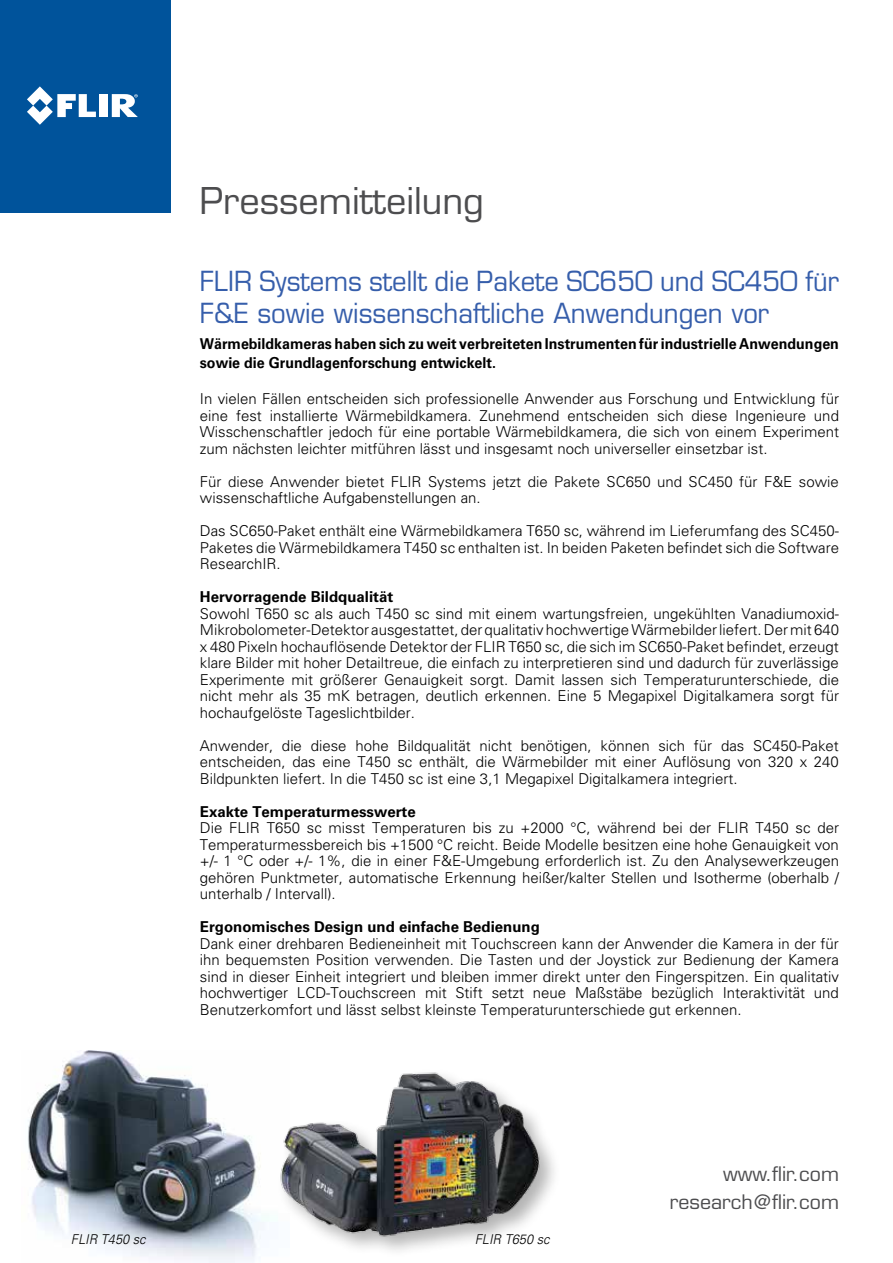
<style>
.page{position:relative;width:893px;height:1263px;background:#fff}
.page>*{position:absolute;margin:0;border:0;box-sizing:border-box;transform-origin:0 0}
.t1{font:36px "Eurostile LT Std";color:#4d4d4f}
.t2{font:27px/32.4px "Eurostile LT Std";color:#365eab;scale:.95 1}
.t3{font:19.5px/28.5px "Eurostile LT Std";color:#4d4d4f;text-align:right}
.t4{font:300 15px/16.5px "Univers LT Std";color:#000;text-align:justify}
.t5{font:700 15px/19.5px "Univers LT Std";color:#000;scale:.95 1}
.t6{font:700 15px "Univers LT Std";color:#000}
.t7{font:italic 300 13.5px "Univers LT Std";color:#000;scale:.95 1}
</style>
<div class="page">
<div style="left:0;top:0;width:170px;height:213px;background:#00539b"></div>
<div style="left:100px;top:94px;width:8px;height:23px;background:#fff"></div>
<svg style="left:27px;top:86px;width:69px;height:39px"></svg>
<svg style="left:112px;top:94px;width:26px;height:23px"></svg>
<img style="left:28px;top:1051px;width:242px;height:212px">
<div style="left:277px;top:1068px;width:284px;height:190px;background:#000;opacity:.3"></div>
<img style="left:277px;top:1068px;width:284px;height:174px">
<h1 class="t1" style="left:200px;top:179px;width:286px">Pressemitteilung</h1>
<h2 class="t2" style="left:200px;top:265px;width:674px">FLIR Systems stellt die Pakete SC650 und SC450 für<br>F&amp;E sowie wissenschaftliche Anwendungen vor</h2>
<p class="t5" style="left:200px;top:334px;width:674px">Wärmebildkameras haben sich zu weit verbreiteten Instrumenten für industrielle Anwendungen sowie die Grundlagenforschung entwickelt.</p>
<p class="t4" style="left:200px;top:391px;width:641px">In vielen Fällen entscheiden sich professionelle Anwender aus Forschung und Entwicklung für eine fest installierte Wärmebildkamera. Zunehmend entscheiden sich diese Ingenieure und Wisschenschaftler jedoch für eine portable Wärmebildkamera, die sich von einem Experiment zum nächsten leichter mitführen lässt und insgesamt noch universeller einsetzbar ist.</p>
<p class="t4" style="left:200px;top:473px;width:640px">Für diese Anwender bietet FLIR Systems jetzt die Pakete SC650 und SC450 für F&amp;E sowie wissenschaftliche Aufgabenstellungen an.</p>
<p class="t4" style="left:200px;top:523px;width:641px">Das SC650-Paket enthält eine Wärmebildkamera T650 sc, während im Lieferumfang des SC450- Paketes die Wärmebildkamera T450 sc enthalten ist. In beiden Paketen befindet sich die Software ResearchIR.</p>
<p class="t6" style="left:200px;top:588px;width:195px">Hervorragende Bildqualität</p>
<p class="t4" style="left:200px;top:605px;width:641px">Sowohl T650 sc als auch T450 sc sind mit einem wartungsfreien, ungekühlten Vanadiumoxid-Mikrobolometer-Detektor ausgestattet, der qualitativ hochwertige Wärmebilder liefert. Der mit 640 x 480 Pixeln hochauflösende Detektor der FLIR T650 sc, die sich im SC650-Paket befindet, erzeugt klare Bilder mit hoher Detailtreue, die einfach zu interpretieren sind und dadurch für zuverlässige Experimente mit größerer Genauigkeit sorgt. Damit lassen sich Temperaturunterschiede, die nicht mehr als 35 mK betragen, deutlich erkennen. Eine 5 Megapixel Digitalkamera sorgt für hochaufgelöste Tageslichtbilder.</p>
<p class="t4" style="left:200px;top:737px;width:641px">Anwender, die diese hohe Bildqualität nicht benötigen, können sich für das SC450-Paket entscheiden, das eine T450 sc enthält, die Wärmebilder mit einer Auflösung von 320 x 240<br>Bildpunkten liefert. In die T450 sc ist eine 3,1 Megapixel Digitalkamera integriert.</p>
<p class="t6" style="left:200px;top:803px;width:217px">Exakte Temperaturmesswerte</p>
<p class="t4" style="left:200px;top:820px;width:641px">Die FLIR T650 sc misst Temperaturen bis zu +2000 °C, während bei der FLIR T450 sc der Temperaturmessbereich bis +1500 °C reicht. Beide Modelle besitzen eine hohe Genauigkeit von +/- 1 °C oder +/- 1%, die in einer F&amp;E-Umgebung erforderlich ist. Zu den Analysewerkzeugen gehören Punktmeter, automatische Erkennung heißer/kalter Stellen und Isotherme (oberhalb / unterhalb / Intervall).</p>
<p class="t6" style="left:200px;top:918px;width:342px">Ergonomisches Design und einfache Bedienung</p>
<p class="t4" style="left:200px;top:935px;width:641px">Dank einer drehbaren Bedieneinheit mit Touchscreen kann der Anwender die Kamera in der für ihn bequemsten Position verwenden. Die Tasten und der Joystick zur Bedienung der Kamera sind in dieser Einheit integriert und bleiben immer direkt unter den Fingerspitzen. Ein qualitativ hochwertiger LCD-Touchscreen mit Stift setzt neue Maßstäbe bezüglich Interaktivität und Benutzerkomfort und lässt selbst kleinste Temperaturunterschiede gut erkennen.</p>
<p class="t7" style="left:71px;top:1231px;width:80px">FLIR T450 sc</p>
<p class="t7" style="left:475px;top:1231px;width:80px">FLIR T650 sc</p>
<h3 class="t3" style="left:670px;top:1159px;width:171px">www.flir.com research@flir.com</h3>
</div>
